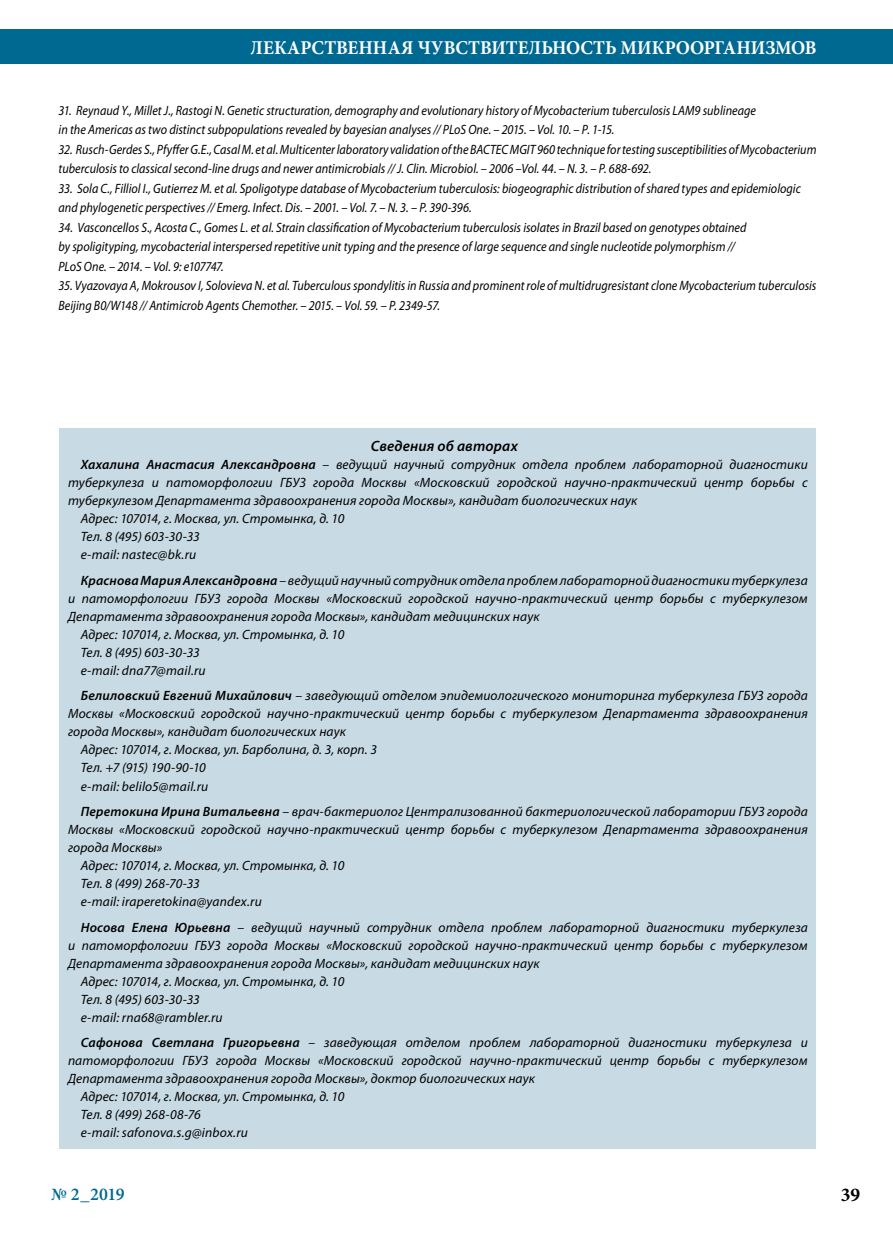
<style>
.page{position:relative;width:893px;height:1234px;background:#fff}
.page>*{position:absolute;margin:0;border:0;box-sizing:border-box;transform-origin:0 0}
.t1{font:700 19.5px "Minion Pro";letter-spacing:.005em;color:#fff;scale:.95 1}
.t2{font:700 19.5px "Minion Pro";color:#000}
.t3{font:600 18px "Minion Pro";color:#006991}
.t4{font:italic 600 15px "Myriad Pro";letter-spacing:.015em;color:#000}
.t5{font:italic 13.5px "Myriad Pro";letter-spacing:.005em;color:#000}
.t6{font:italic 13.5px/19.5px "Myriad Pro";letter-spacing:.005em;color:#000;scale:.9 1}
.t7{font:italic 13.5px "Myriad Pro";letter-spacing:-.035em;color:#000}
.s1{font-weight:600}
</style>
<div class="page">
<div style="left:0;top:30px;width:893px;height:34px;background:#006991"></div>
<div style="left:60px;top:428px;width:756px;height:720px;background:#c8dbe4"></div>
<h1 class="t1" style="left:251px;top:34px;width:597px">ЛЕКАРСТВЕННАЯ ЧУВСТВИТЕЛЬНОСТЬ МИКРООРГАНИЗМОВ</h1>
<p class="t6" style="left:59px;top:100px;width:776px">31. Reynaud Y., Millet J., Rastogi N. Genetic structuration, demography and evolutionary history of Mycobacterium tuberculosis LAM9 sublineage in the Americas as two distinct subpopulations revealed by bayesian analyses // PLoS One. – 2015. – Vol. 10. – P. 1-15.</p>
<p class="t6" style="left:59px;top:139px;width:844px">32. Rusch-Gerdes S., Pfyffer G.E., Casal M. et al. Multicenter laboratory validation of the BACTEC MGIT 960 technique for testing susceptibilities of Mycobacterium tuberculosis to classical second-line drugs and newer antimicrobials // J. Clin. Microbiol. – 2006 –Vol. 44. – N. 3. – P. 688-692.</p>
<p class="t6" style="left:59px;top:178px;width:826px">33. Sola С., Filliol I., Gutierrez M. et al. Spoligotype database of Mycobacterium tuberculosis: biogeographic distribution of shared types and epidemiologic and phylogenetic perspectives // Emerg. Infect. Dis. – 2001. – Vol. 7. – N. 3. – P. 390-396.</p>
<p class="t6" style="left:59px;top:217px;width:766px">34. Vasconcellos S., Acosta C., Gomes L. et al. Strain classification of Mycobacterium tuberculosis isolates in Brazil based on genotypes obtained by spoligityping, mycobacterial interspersed repetitive unit typing and the presence of large sequence and single nucleotide polymorphism //<br>PLoS One. – 2014. – Vol. 9: e107747.</p>
<p class="t6" style="left:59px;top:276px;width:843px">35. Vyazovaya A, Mokrousov I, Solovieva N. et al. Tuberculous spondylitis in Russia and prominent role of multidrugresistant clone Mycobacterium tuberculosis<br>Beijing B0/W148 // Antimicrob Agents Chemother. – 2015. – Vol. 59. – P. 2349-57.</p>
<p class="t4" style="left:371px;top:436px;width:148px">Сведения об авторах</p>
<p class="t5" style="left:81px;top:456px;width:728px"><span class="s1">Хахалина Анастасия Александровна</span> – ведущий научный сотрудник отдела проблем лабораторной диагностики</p>
<p class="t5" style="left:68px;top:474px;width:741px">туберкулеза и патоморфологии ГБУЗ города Москвы «Московский городской научно-практический центр борьбы с</p>
<p class="t5" style="left:68px;top:492px;width:571px">туберкулезом Департамента здравоохранения города Москвы», кандидат биологических наук</p>
<p class="t5" style="left:81px;top:510px;width:265px">Адрес: 107014, г. Москва, ул. Стромынка, д. 10</p>
<p class="t5" style="left:81px;top:528px;width:120px">Тел. 8 (495) 603-30-33</p>
<p class="t5" style="left:81px;top:546px;width:117px">e-mail: nastec@bk.ru</p>
<p class="t5" style="left:81px;top:572px;width:729px"><span class="s1">Краснова Мария Александровна</span> – ведущий научный сотрудник отдела проблем лабораторной диагностики туберкулеза</p>
<p class="t5" style="left:68px;top:590px;width:741px">и патоморфологии ГБУЗ города Москвы «Московский городской научно-практический центр борьбы с туберкулезом</p>
<p class="t5" style="left:68px;top:608px;width:473px">Департамента здравоохранения города Москвы», кандидат медицинских наук</p>
<p class="t5" style="left:81px;top:626px;width:265px">Адрес: 107014, г. Москва, ул. Стромынка, д. 10</p>
<p class="t5" style="left:81px;top:644px;width:120px">Тел. 8 (495) 603-30-33</p>
<p class="t5" style="left:81px;top:662px;width:126px">e-mail: dna77@mail.ru</p>
<p class="t5" style="left:81px;top:687px;width:729px"><span class="s1">Белиловский Евгений Михайлович</span> – заведующий отделом эпидемиологического мониторинга туберкулеза ГБУЗ города</p>
<p class="t5" style="left:68px;top:705px;width:741px">Москвы «Московский городской научно-практический центр борьбы с туберкулезом Департамента здравоохранения</p>
<p class="t5" style="left:68px;top:723px;width:279px">города Москвы», кандидат биологических наук</p>
<p class="t5" style="left:81px;top:741px;width:298px">Адрес: 107014, г. Москва, ул. Барболина, д. 3, корп. 3</p>
<p class="t7" style="left:81px;top:759px;width:127px">Тел. +7 (915) 190-90-10</p>
<p class="t5" style="left:81px;top:777px;width:129px">e-mail: belilo5@mail.ru</p>
<p class="t5" style="left:81px;top:803px;width:729px"><span class="s1">Перетокина Ирина Витальевна</span> – врач-бактериолог Централизованной бактериологической лаборатории ГБУЗ города</p>
<p class="t5" style="left:68px;top:821px;width:741px">Москвы «Московский городской научно-практический центр борьбы с туберкулезом Департамента здравоохранения</p>
<p class="t5" style="left:68px;top:839px;width:96px">города Москвы»</p>
<p class="t5" style="left:81px;top:857px;width:265px">Адрес: 107014, г. Москва, ул. Стромынка, д. 10</p>
<p class="t5" style="left:81px;top:875px;width:121px">Тел. 8 (499) 268-70-33</p>
<p class="t5" style="left:81px;top:893px;width:183px">e-mail: iraperetokina@yandex.ru</p>
<p class="t5" style="left:81px;top:918px;width:729px"><span class="s1">Носова Елена Юрьевна</span> – ведущий научный сотрудник отдела проблем лабораторной диагностики туберкулеза</p>
<p class="t5" style="left:68px;top:936px;width:741px">и патоморфологии ГБУЗ города Москвы «Московский городской научно-практический центр борьбы с туберкулезом</p>
<p class="t5" style="left:68px;top:954px;width:473px">Департамента здравоохранения города Москвы», кандидат медицинских наук</p>
<p class="t5" style="left:81px;top:972px;width:265px">Адрес: 107014, г. Москва, ул. Стромынка, д. 10</p>
<p class="t5" style="left:81px;top:990px;width:120px">Тел. 8 (495) 603-30-33</p>
<p class="t5" style="left:81px;top:1008px;width:143px">e-mail: rna68@rambler.ru</p>
<p class="t5" style="left:81px;top:1034px;width:729px"><span class="s1">Сафонова Светлана Григорьевна</span> – заведующая отделом проблем лабораторной диагностики туберкулеза и</p>
<p class="t5" style="left:68px;top:1052px;width:741px">патоморфологии ГБУЗ города Москвы «Московский городской научно-практический центр борьбы с туберкулезом</p>
<p class="t5" style="left:68px;top:1069px;width:468px">Департамента здравоохранения города Москвы», доктор биологических наук</p>
<p class="t5" style="left:81px;top:1087px;width:265px">Адрес: 107014, г. Москва, ул. Стромынка, д. 10</p>
<p class="t5" style="left:81px;top:1105px;width:122px">Тел. 8 (499) 268-08-76</p>
<p class="t5" style="left:81px;top:1123px;width:169px">e-mail: safonova.s.g@inbox.ru</p>
<h2 class="t3" style="left:51px;top:1181px;width:75px">№ 2_2019</h2>
<h1 class="t2" style="left:841px;top:1180px;width:21px">39</h1>
</div>
